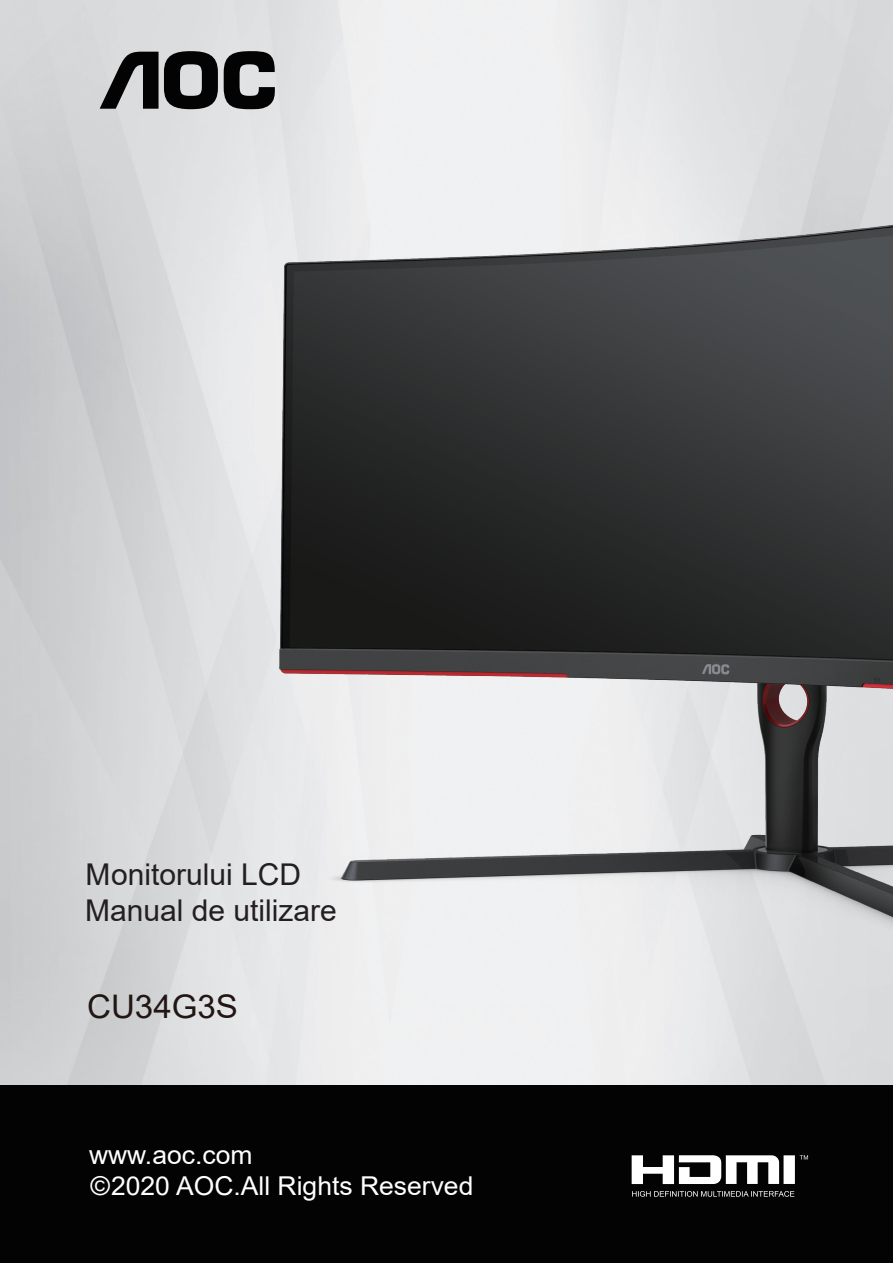
<style>
.page{position:relative;width:893px;height:1263px;background:#fff}
.page>*{position:absolute;margin:0;border:0;box-sizing:border-box;transform-origin:0 0}
.t1{font:32.4px "Arial";color:#211613}
.t2{font:30px/36px "Arial";color:#231f20}
.t3{font:25.95px/31.2px "Arial";color:#fff}
</style>
<div class="page">
<img style="left:0;top:0;width:893px;height:1086px">
<div style="left:0;top:1086px;width:893px;height:177px;background:#030303"></div>
<svg style="left:224px;top:51px;width:51px;height:58px;background:#535454"></svg>
<svg style="left:100px;top:51px;width:118px;height:58px;background:#5d5e5e"></svg>
<svg style="left:632px;top:1191px;width:162px;height:6px"></svg>
<svg style="left:632px;top:1155px;width:176px;height:29px"></svg>
<img style="left:270px;top:172px;width:623px;height:784px">
<p class="t2" style="left:85px;top:856px;width:253px">Monitorului LCD<br>Manual de utilizare</p>
<p class="t1" style="left:87px;top:984px;width:152px">CU34G3S</p>
<p class="t3" style="left:89px;top:1139px;width:386px">www.aoc.com<br>©2020 AOC.All Rights Reserved</p>
</div>
